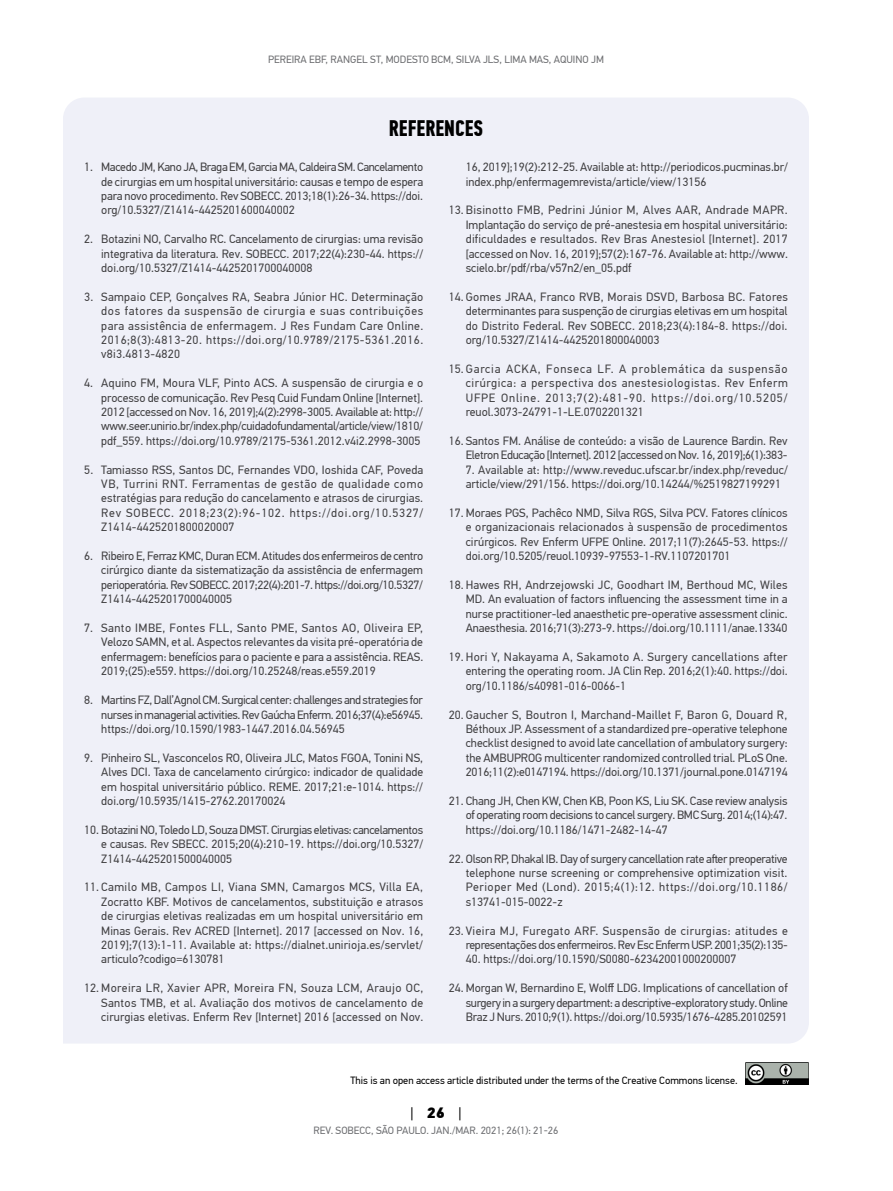
<style>
.page{position:relative;width:893px;height:1191px;background:#fff}
.page>*{position:absolute;margin:0;border:0;box-sizing:border-box;transform-origin:0 0}
.t1{font:700 22.5px "PF Din Text Comp Pro";color:#000}
.t2{font:15px "PF Din Text Pro";color:#000}
.t3{font:12px/14.4px "PF Din Text Pro";color:#414042;text-align:justify}
.t4{font:12px/14.4px "PF Din Text Pro";letter-spacing:-.025em;color:#414042;text-align:right}
.t5{font:10.5px "PF Din Text Pro";color:#6d6e71}
.t6{font:10.5px "PF Din Text Pro";color:#000}
.s1{font-weight:900}
</style>
<div class="page">
<div style="left:63px;top:98px;width:746px;height:945px;background:#eff0f8"></div>
<img style="left:745px;top:1062px;width:64px;height:22px">
<p class="t5" style="left:268px;top:53px;width:337px">PEREIRA EBF, RANGEL ST, MODESTO BCM, SILVA JLS, LIMA MAS, AQUINO JM</p>
<h1 class="t1" style="left:389px;top:114px;width:96px">REFERENCES</h1>
<p class="t3" style="left:101px;top:160px;width:323px;text-indent:-17px">1. Macedo JM, Kano JA, Braga EM, Garcia MA, Caldeira SM. Cancelamento de cirurgias em um hospital universitário: causas e tempo de espera para novo procedimento. Rev SOBECC. 2013;18(1):26-34. https://doi. org/10.5327/Z1414-4425201600040002</p>
<p class="t3" style="left:101px;top:232px;width:323px;text-indent:-17px">2. Botazini NO, Carvalho RC. Cancelamento de cirurgias: uma revisão integrativa da literatura. Rev. SOBECC. 2017;22(4):230-44. https:// doi.org/10.5327/Z1414-4425201700040008</p>
<p class="t3" style="left:101px;top:289px;width:324px;text-indent:-17px">3. Sampaio CEP, Gonçalves RA, Seabra Júnior HC. Determinação dos fatores da suspensão de cirurgia e suas contribuições para assistência de enfermagem. J Res Fundam Care Online.<br>2016;8(3):4813-20. https://doi.org/10.9789/2175-5361.2016. v8i3.4813-4820</p>
<p class="t3" style="left:101px;top:376px;width:324px;text-indent:-17px">4. Aquino FM, Moura VLF, Pinto ACS. A suspensão de cirurgia e o processo de comunicação. Rev Pesq Cuid Fundam Online [Internet].<br>2012 [accessed on Nov. 16, 2019];4(2):2998-3005. Available at: http:// www.seer.unirio.br/index.php/cuidadofundamental/article/view/1810/ pdf_559. https://doi.org/10.9789/2175-5361.2012.v4i2.2998-3005</p>
<p class="t3" style="left:101px;top:462px;width:324px;text-indent:-17px">5. Tamiasso RSS, Santos DC, Fernandes VDO, Ioshida CAF, Poveda VB, Turrini RNT. Ferramentas de gestão de qualidade como estratégias para redução do cancelamento e atrasos de cirurgias.<br>Rev SOBECC. 2018;23(2):96-102. https://doi.org/10.5327/ Z1414-4425201800020007</p>
<p class="t3" style="left:101px;top:549px;width:324px;text-indent:-17px">6. Ribeiro E, Ferraz KMC, Duran ECM. Atitudes dos enfermeiros de centro cirúrgico diante da sistematização da assistência de enfermagem perioperatória. Rev SOBECC. 2017;22(4):201-7. https://doi.org/10.5327/ Z1414-4425201700040005</p>
<p class="t3" style="left:101px;top:621px;width:324px;text-indent:-17px">7. Santo IMBE, Fontes FLL, Santo PME, Santos AO, Oliveira EP, Velozo SAMN, et al. Aspectos relevantes da visita pré-operatória de enfermagem: benefícios para o paciente e para a assistência. REAS.<br>2019;(25):e559. https://doi.org/10.25248/reas.e559.2019</p>
<p class="t3" style="left:101px;top:693px;width:323px;text-indent:-17px">8. Martins FZ, Dall’Agnol CM. Surgical center: challenges and strategies for nurses in managerial activities. Rev Gaúcha Enferm. 2016;37(4):e56945. https://doi.org/10.1590/1983-1447.2016.04.56945</p>
<p class="t3" style="left:101px;top:750px;width:323px;text-indent:-17px">9. Pinheiro SL, Vasconcelos RO, Oliveira JLC, Matos FGOA, Tonini NS, Alves DCI. Taxa de cancelamento cirúrgico: indicador de qualidade em hospital universitário público. REME. 2017;21:e-1014. https:// doi.org/10.5935/1415-2762.20170024</p>
<p class="t3" style="left:101px;top:822px;width:324px;text-indent:-17px">10. Botazini NO, Toledo LD, Souza DMST. Cirurgias eletivas: cancelamentos e causas. Rev SBECC. 2015;20(4):210-19. https://doi.org/10.5327/ Z1414-4425201500040005</p>
<p class="t3" style="left:101px;top:880px;width:324px;text-indent:-17px">11. Camilo MB, Campos LI, Viana SMN, Camargos MCS, Villa EA, Zocratto KBF. Motivos de cancelamentos, substituição e atrasos de cirurgias eletivas realizadas em um hospital universitário em Minas Gerais. Rev ACRED [Internet]. 2017 [accessed on Nov. 16, 2019];7(13):1-11. Available at: https://dialnet.unirioja.es/servlet/ articulo?codigo=6130781</p>
<p class="t3" style="left:101px;top:981px;width:324px;text-indent:-17px">12. Moreira LR, Xavier APR, Moreira FN, Souza LCM, Araujo OC, Santos TMB, et al. Avaliação dos motivos de cancelamento de cirurgias eletivas. Enferm Rev [Internet] 2016 [accessed on Nov.</p>
<p class="t3" style="left:466px;top:160px;width:324px">16, 2019];19(2):212-25. Available at: http://periodicos.pucminas.br/ index.php/enfermagemrevista/article/view/13156</p>
<p class="t3" style="left:466px;top:203px;width:324px;text-indent:-17px">13. Bisinotto FMB, Pedrini Júnior M, Alves AAR, Andrade MAPR.<br>Implantação do serviço de pré-anestesia em hospital universitário: dificuldades e resultados. Rev Bras Anestesiol [Internet]. 2017 [accessed on Nov. 16, 2019];57(2):167-76. Available at: http://www. scielo.br/pdf/rba/v57n2/en_05.pdf</p>
<p class="t3" style="left:466px;top:289px;width:324px;text-indent:-17px">14. Gomes JRAA, Franco RVB, Morais DSVD, Barbosa BC. Fatores determinantes para suspenção de cirurgias eletivas em um hospital do Distrito Federal. Rev SOBECC. 2018;23(4):184-8. https://doi. org/10.5327/Z1414-4425201800040003</p>
<p class="t3" style="left:466px;top:361px;width:324px;text-indent:-17px">15.Garcia ACKA, Fonseca LF. A problemática da suspensão cirúrgica: a perspectiva dos anestesiologistas. Rev Enferm UFPE Online. 2013;7(2):481-90. https://doi.org/10.5205/ reuol.3073-24791-1-LE.0702201321</p>
<p class="t4" style="left:449px;top:433px;width:340px">16. Santos FM. Análise de conteúdo: a visão de Laurence Bardin. Rev<br>Eletron Educação [Internet]. 2012 [accessed on Nov. 16, 2019];6(1):383-</p>
<p class="t3" style="left:466px;top:462px;width:324px">7. Available at: http://www.reveduc.ufscar.br/index.php/reveduc/ article/view/291/156. https://doi.org/10.14244/%2519827199291</p>
<p class="t3" style="left:466px;top:505px;width:323px;text-indent:-17px">17. Moraes PGS, Pachêco NMD, Silva RGS, Silva PCV. Fatores clínicos e organizacionais relacionados à suspensão de procedimentos cirúrgicos. Rev Enferm UFPE Online. 2017;11(7):2645-53. https:// doi.org/10.5205/reuol.10939-97553-1-RV.1107201701</p>
<p class="t3" style="left:466px;top:577px;width:323px;text-indent:-17px">18. Hawes RH, Andrzejowski JC, Goodhart IM, Berthoud MC, Wiles MD. An evaluation of factors influencing the assessment time in a nurse practitioner-led anaesthetic pre-operative assessment clinic.<br>Anaesthesia. 2016;71(3):273-9. https://doi.org/10.1111/anae.13340</p>
<p class="t3" style="left:466px;top:649px;width:323px;text-indent:-17px">19. Hori Y, Nakayama A, Sakamoto A. Surgery cancellations after entering the operating room. JA Clin Rep. 2016;2(1):40. https://doi. org/10.1186/s40981-016-0066-1</p>
<p class="t3" style="left:466px;top:707px;width:324px;text-indent:-17px">20. Gaucher S, Boutron I, Marchand-Maillet F, Baron G, Douard R, Béthoux JP. Assessment of a standardized pre-operative telephone checklist designed to avoid late cancellation of ambulatory surgery: the AMBUPROG multicenter randomized controlled trial. PLoS One.<br>2016;11(2):e0147194. https://doi.org/10.1371/journal.pone.0147194</p>
<p class="t3" style="left:466px;top:793px;width:323px;text-indent:-17px">21. Chang JH, Chen KW, Chen KB, Poon KS, Liu SK. Case review analysis of operating room decisions to cancel surgery. BMC Surg. 2014;(14):47. https://doi.org/10.1186/1471-2482-14-47</p>
<p class="t3" style="left:466px;top:851px;width:323px;text-indent:-17px">22. Olson RP, Dhakal IB. Day of surgery cancellation rate after preoperative telephone nurse screening or comprehensive optimization visit.<br>Perioper Med (Lond). 2015;4(1):12. https://doi.org/10.1186/ s13741-015-0022-z</p>
<p class="t4" style="left:449px;top:923px;width:341px">23. Vieira MJ, Furegato ARF. Suspensão de cirurgias: atitudes e representações dos enfermeiros. Rev Esc Enferm USP. 2001;35(2):135-</p>
<p class="t3" style="left:466px;top:952px;width:272px">40. https://doi.org/10.1590/S0080-62342001000200007</p>
<p class="t3" style="left:466px;top:981px;width:324px;text-indent:-17px">24. Morgan W, Bernardino E, Wolff LDG. Implications of cancellation of surgery in a surgery department: a descriptive-exploratory study. Online Braz J Nurs. 2010;9(1). https://doi.org/10.5935/1676-4285.20102591</p>
<p class="t6" style="left:351px;top:1074px;width:389px">This is an open access article distributed under the terms of the Creative Commons license.</p>
<p class="t2" style="left:410px;top:1103px;width:53px">| <span class="s1">26</span> |</p>
<p class="t5" style="left:314px;top:1124px;width:246px">REV. SOBECC, SÃO PAULO. JAN./MAR. 2021; 26(1): 21-26</p>
</div>
